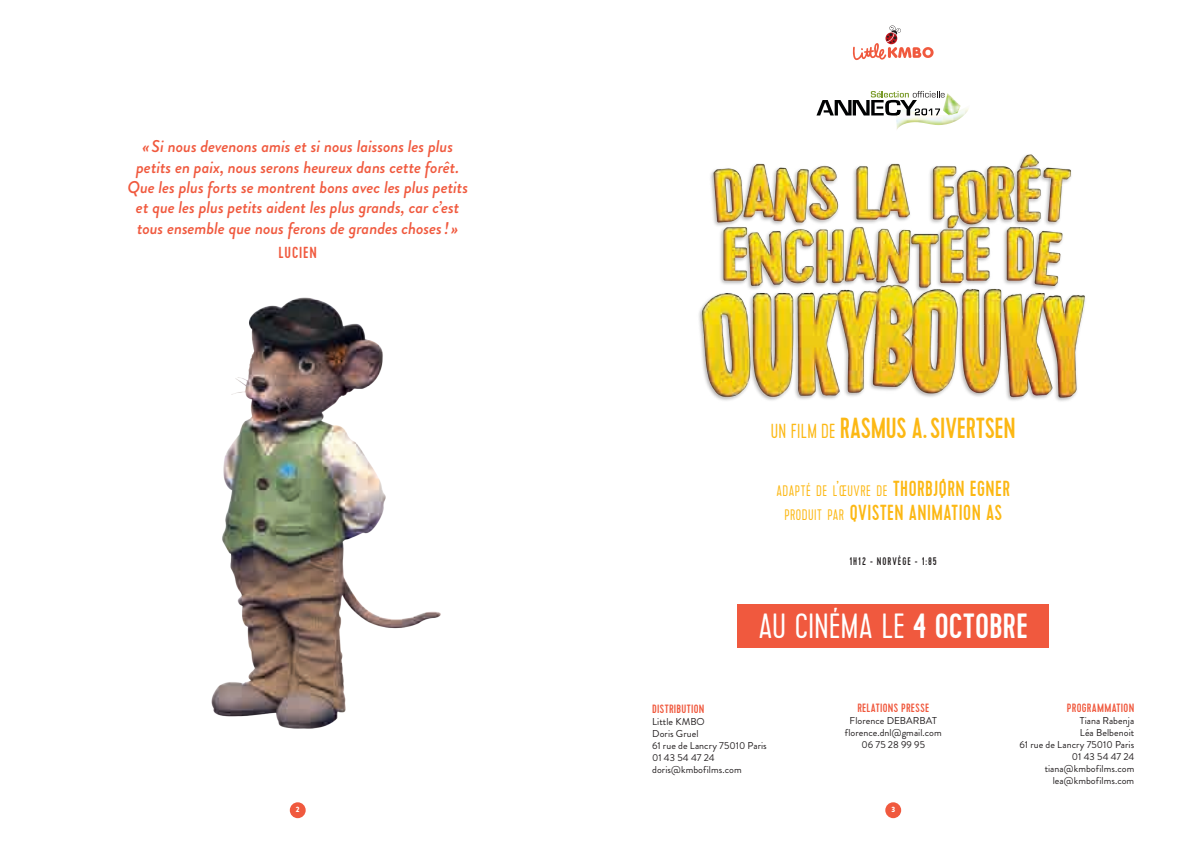
<style>
.page{position:relative;width:1191px;height:842px;background:#fff}
.page>*{position:absolute;margin:0;border:0;box-sizing:border-box;transform-origin:0 0}
.t1{font:300 35px "Cervo";letter-spacing:-.005em;color:#fff}
.t2{font:500 29px "Cervo";letter-spacing:-.005em;color:#fcb814;scale:.91 1}
.t3{font:500 21.8px "Cervo";letter-spacing:.025em;color:#fcb814;scale:.91 1}
.t4{font:italic 500 17px/20.4px "Brandon Grotesque";letter-spacing:-.005em;color:#f0593e;text-align:center}
.t5{font:500 16px "Cervo";letter-spacing:.055em;color:#f0593e}
.t6{font:300 15.2px "Cervo";letter-spacing:.04em;color:#fcb814;scale:.91 1}
.t7{font:500 12px "Cervo";letter-spacing:.025em;color:#f0593e}
.t8{font:500 11px "Cervo";letter-spacing:.1em;color:#231f20;scale:.91 1}
.t9{font:10px "Brandon Grotesque";letter-spacing:.005em;color:#231f20}
.bold{font:900 7.7px "Brandon Grotesque";color:#fff;scale:.95 1}
.s1{font-weight:300;font-size:20.3px}
.s2{font-size:21.8px}
.s3{font-weight:500;font-size:21.8px}
.s4{font-weight:300;font-size:15.2px}
.s5{font-weight:500}
</style>
<div class="page">
<div style="left:290px;top:802px;width:16px;height:16px;background:#f0593e;border-radius:50%"></div>
<div style="left:885px;top:802px;width:16px;height:16px;background:#f0593e;border-radius:50%"></div>
<svg style="left:852px;top:25px;width:81px;height:35px"></svg>
<img style="left:211px;top:297px;width:230px;height:432px">
<div style="left:737px;top:604px;width:312px;height:44px;background:#f0593e"></div>
<img style="left:699px;top:154px;width:386px;height:247px">
<img style="left:896px;top:105px;width:73px;height:24px">
<svg style="left:816px;top:91px;width:142px;height:25px"></svg>
<p class="t4" style="left:136px;top:136px;width:325px">«Si nous devenons amis et si nous laissons les plus petits en paix, nous serons heureux dans cette forêt.</p>
<p class="t4" style="left:127px;top:177px;width:342px">Que les plus forts se montrent bons avec les plus petits</p>
<p class="t4" style="left:136px;top:198px;width:325px;text-align:left">et que les plus petits aident les plus grands, car c’est tous ensemble que nous ferons de grandes choses! »</p>
<p class="t5" style="left:278px;top:243px;width:40px">LUCIEN</p>
<p class="t2" style="left:771px;top:411px;width:270px"><span class="s1">UN FILM DE</span> RASMUS A.SIVERTSEN</p>
<p class="t6" style="left:776px;top:482px;width:258px">ADAPTÉ DE L<span class="s2">’</span>ŒUVRE DE <span class="s3">THORBJØRN EGNER</span></p>
<p class="t3" style="left:784px;top:500px;width:241px"><span class="s4">PRODUIT PAR</span> QVISTEN ANIMATION AS</p>
<p class="t8" style="left:849px;top:555px;width:98px">1H12 - NORVÈGE - 1:85</p>
<p class="t1" style="left:758px;top:607px;width:271px">AU CINÉMA LE <span class="s5">4 OCTOBRE</span></p>
<p class="t7" style="left:652px;top:702px;width:54px">DISTRIBUTION</p>
<p class="t9" style="left:652px;top:715px;width:54px">Little KMBO</p>
<p class="t9" style="left:652px;top:727px;width:48px">Doris Gruel</p>
<p class="t9" style="left:652px;top:739px;width:116px">61 rue de Lancry 75010 Paris</p>
<p class="t9" style="left:652px;top:751px;width:64px">01 43 54 47 24</p>
<p class="t9" style="left:652px;top:763px;width:91px">doris@kmbofilms.com</p>
<p class="t7" style="left:857px;top:701px;width:73px">RELATIONS PRESSE</p>
<p class="t9" style="left:849px;top:714px;width:89px">Florence DEBARBAT</p>
<p class="t9" style="left:844px;top:726px;width:98px">florence.dnl@gmail.com</p>
<p class="t9" style="left:861px;top:738px;width:65px">06 75 28 99 95</p>
<p class="t7" style="left:1067px;top:701px;width:69px">PROGRAMMATION</p>
<p class="t9" style="left:1079px;top:714px;width:56px">Tiana Rabenja</p>
<p class="t9" style="left:1080px;top:726px;width:56px">Léa Belbenoit</p>
<p class="t9" style="left:1019px;top:738px;width:116px">61 rue de Lancry 75010 Paris</p>
<p class="t9" style="left:1072px;top:750px;width:64px">01 43 54 47 24</p>
<p class="t9" style="left:1044px;top:762px;width:91px">tiana@kmbofilms.com</p>
<p class="t9" style="left:1052px;top:774px;width:83px">lea@kmbofilms.com</p>
<p class="bold" style="left:296px;top:804px;width:5px">2</p>
<p class="bold" style="left:891px;top:804px;width:5px">3</p>
</div>
